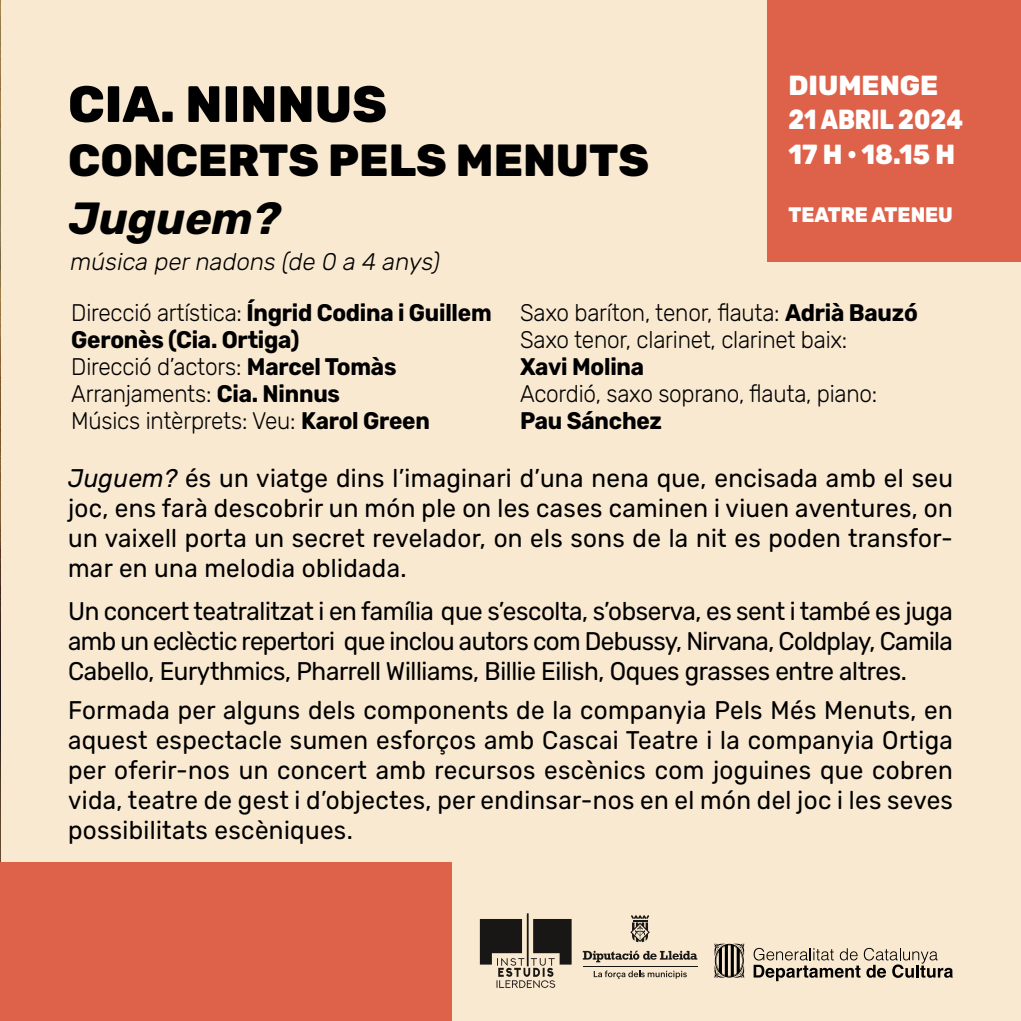
<style>
.page{position:relative;width:1021px;height:1021px;background:#fff}
.page>*{position:absolute;margin:0;border:0;box-sizing:border-box;transform-origin:0 0}
.t1{font:800 51px "Rubik";color:#000}
.t2{font:800 45px "Rubik";color:#000}
.t3{font:italic 700 45px "Rubik";color:#000}
.t4{font:800 27.6px/34.2px "Rubik";color:#fff}
.t5{font:25.5px/30px "Rubik";letter-spacing:.015em;color:#000;text-align:justify;scale:.95 1}
.t6{font:700 24px/27px "Rubik";letter-spacing:-.01em;color:#000;scale:.94 1}
.t7{font:300 24px/27px "Rubik";letter-spacing:-.01em;color:#000;scale:.94 1}
.t8{font:italic 300 24px "Rubik";color:#000}
.t9{font:800 21px "Rubik";color:#fff;scale:.95 1}
.s1{font-weight:300}
.s2{font-weight:700}
.s3{font-style:italic}
</style>
<div class="page">
<img style="left:0;top:0;width:1px;height:862px">
<hr style="left:0;top:862px;width:1px;height:158px;background:#de624a">
<div style="left:1px;top:0;width:1019px;height:1020px;background:#f9e9d1"></div>
<div style="left:767px;top:0;width:253px;height:261px;background:#de624a"></div>
<div style="left:1px;top:862px;width:451px;height:158px;background:#de624a"></div>
<svg style="left:714px;top:943px;width:30px;height:35px"></svg>
<svg style="left:753px;top:947px;width:199px;height:34px"></svg>
<hr style="left:527px;top:913px;width:1px;height:53px;background:#000">
<svg style="left:480px;top:919px;width:91px;height:68px"></svg>
<hr style="left:582px;top:966px;width:115px;height:1px;background:#000">
<svg style="left:582px;top:950px;width:115px;height:12px"></svg>
<svg style="left:630px;top:915px;width:19px;height:27px"></svg>
<svg style="left:593px;top:970px;width:93px;height:9px"></svg>
<h1 class="t1" style="left:68px;top:76px;width:320px">CIA. NINNUS</h1>
<h2 class="t2" style="left:68px;top:135px;width:582px">CONCERTS PELS MENUTS</h2>
<h2 class="t3" style="left:69px;top:193px;width:212px">Juguem?</h2>
<p class="t8" style="left:69px;top:248px;width:376px">música pernadons (de 0 a 4 anys)</p>
<p class="t4" style="left:788px;top:69px;width:176px">DIUMENGE<br>21 ABRIL 2024<br>17 H · 18.15 H</p>
<p class="t9" style="left:788px;top:203px;width:175px">TEATRE ATENEU</p>
<p class="t6" style="left:71px;top:299px;width:449px"><span class="s1">Direcció artística:</span> Íngrid Codina i Guillem<br>Geronès (Cia. Ortiga)<br><span class="s1">Direcció d’actors:</span> Marcel Tomàs<br><span class="s1">Arranjaments:</span> Cia. Ninnus<br><span class="s1">Músics intèrprets: Veu:</span> Karol Green</p>
<p class="t7" style="left:520px;top:299px;width:424px">Saxo baríton, tenor, flauta: <span class="s2">Adrià Bauzó<br></span>Saxo tenor, clarinet, clarinet baix:</p>
<p class="t6" style="left:520px;top:353px;width:133px">Xavi Molina</p>
<p class="t7" style="left:520px;top:380px;width:381px">Acordió, saxo soprano, flauta, piano:</p>
<p class="t6" style="left:520px;top:407px;width:152px">Pau Sánchez</p>
<p class="t5" style="left:68px;top:464px;width:933px"><span class="s3">Juguem?</span> és un viatge dins l’imaginari d’una nena que, encisada amb el seu joc, ens farà descobrir un món ple on les cases caminen i viuen aventures, on un vaixell porta un secret revelador, on els sons de la nit es poden transfor&shy;mar en una melodia oblidada.</p>
<p class="t5" style="left:68px;top:596px;width:932px">Un concert teatralitzat i en família que s’escolta, s’observa, es sent i també es juga amb un eclèctic repertori que inclou autors com Debussy, Nirvana, Coldplay, Camila Cabello, Eurythmics, Pharrell Williams, Billie Eilish, Oques grasses entre altres.</p>
<p class="t5" style="left:68px;top:695px;width:933px">Formada per alguns dels components de la companyia Pels Més Menuts, en aquest espectacle sumen esforços amb Cascai Teatre i la companyia Ortiga per oferir-nos un concert amb recursos escènics com joguines que cobren vida, teatre de gest i d’objectes, per endinsar-nos en el món del joc i les seves possibilitats escèniques.</p>
</div>
